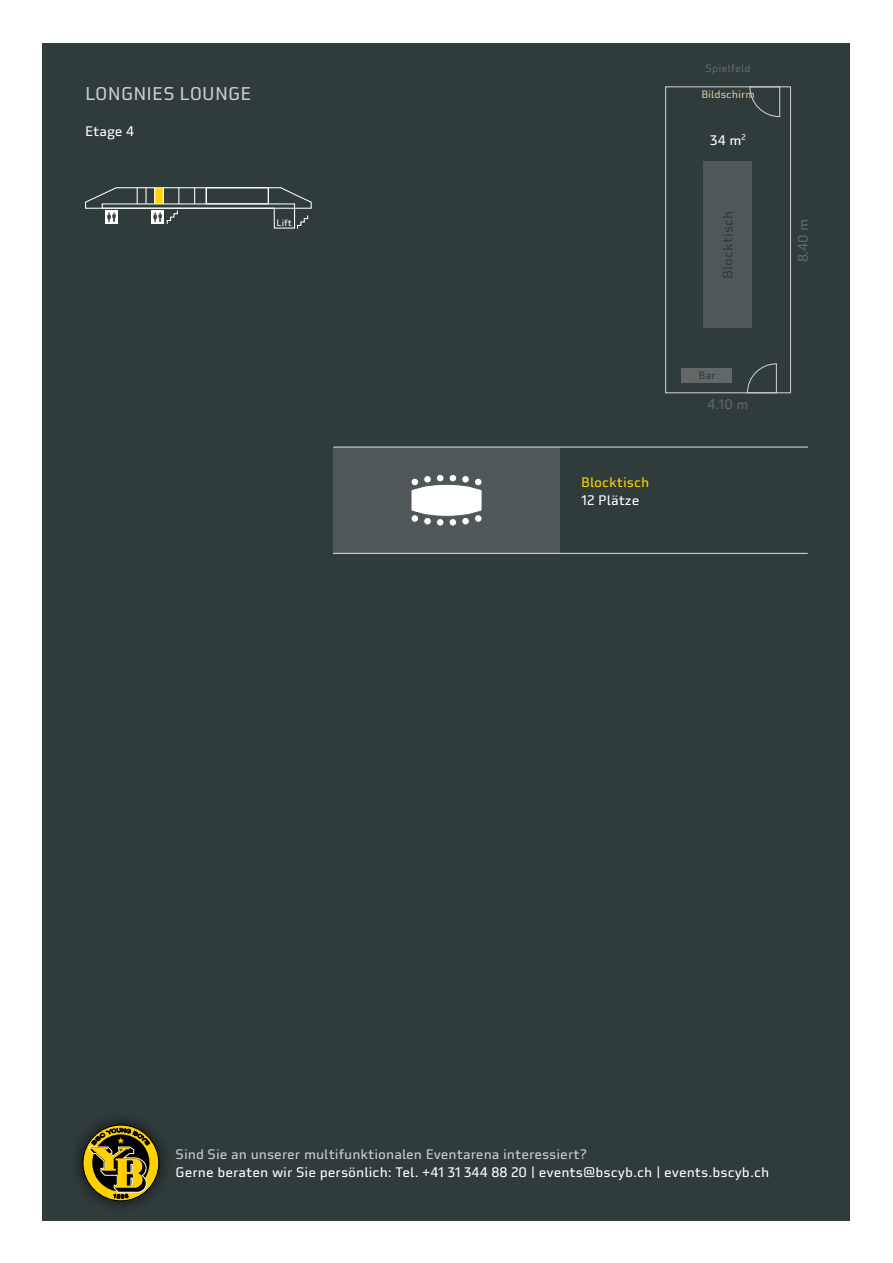
<style>
.page{position:relative;width:893px;height:1263px;background:#fff}
.page>*{position:absolute;margin:0;border:0;box-sizing:border-box;transform-origin:0 0}
.t1{font:18px "Utility OT";letter-spacing:.01em;color:#cecdce}
.t2{font:13.5px "Utility OT";color:#fff}
.t3{font:13.5px "Utility OT";color:#cecdce}
.t4{font:13.5px "Utility OT";color:#ffd100}
.t5{font:13.5px "Utility OT";color:#626868}
.t6{font:13.5px "Utility OT";color:#303b3c}
.t7{font:10.5px "Utility OT";color:#d5c59b}
.t8{font:10.5px "Utility OT";color:#626868}
.t9{font:10.5px "Utility OT";color:#303b3c}
.t10{font:9px "Utility OT";color:#fff}
</style>
<div class="page">
<div style="left:43px;top:43px;width:807px;height:1177px;background:#303b3c"></div>
<div style="left:69px;top:1111px;width:104px;height:104px;background:#000;opacity:.75"></div>
<svg style="left:83px;top:1125px;width:76px;height:76px"></svg>
<svg style="left:89px;top:1126px;width:61px;height:72px;background:#796711"></svg>
<div style="left:333px;top:447px;width:227px;height:106px;background:#505758"></div>
<svg style="left:411px;top:484px;width:71px;height:32px;background:#e7e8e8"></svg>
<div style="left:411px;top:478px;width:8px;height:8px;background:#fff;border-radius:50%"></div>
<div style="left:411px;top:478px;width:8px;height:8px;border:1px solid #505758;border-radius:50%"></div>
<div style="left:411px;top:515px;width:8px;height:7px;background:#fff;border-radius:50%"></div>
<div style="left:411px;top:514px;width:8px;height:9px;border:1px solid #505758;border-radius:50%"></div>
<div style="left:449px;top:474px;width:8px;height:8px;background:#fff;border-radius:50%"></div>
<div style="left:449px;top:474px;width:8px;height:8px;border:1px solid #505758;border-radius:50%"></div>
<div style="left:449px;top:518px;width:8px;height:8px;background:#fff;border-radius:50%"></div>
<div style="left:449px;top:518px;width:8px;height:8px;border:1px solid #505758;border-radius:50%"></div>
<div style="left:424px;top:475px;width:7px;height:8px;background:#fff;border-radius:50%"></div>
<div style="left:423px;top:475px;width:9px;height:8px;border:1px solid #505758;border-radius:50%"></div>
<div style="left:424px;top:517px;width:7px;height:8px;background:#fff;border-radius:50%"></div>
<div style="left:423px;top:517px;width:9px;height:8px;border:1px solid #505758;border-radius:50%"></div>
<div style="left:462px;top:475px;width:7px;height:8px;background:#fff;border-radius:50%"></div>
<div style="left:461px;top:475px;width:9px;height:8px;border:1px solid #505758;border-radius:50%"></div>
<div style="left:462px;top:517px;width:7px;height:8px;background:#fff;border-radius:50%"></div>
<div style="left:461px;top:517px;width:9px;height:8px;border:1px solid #505758;border-radius:50%"></div>
<div style="left:436px;top:474px;width:8px;height:8px;background:#fff;border-radius:50%"></div>
<div style="left:436px;top:474px;width:8px;height:8px;border:1px solid #505758;border-radius:50%"></div>
<div style="left:436px;top:518px;width:8px;height:8px;background:#fff;border-radius:50%"></div>
<div style="left:436px;top:518px;width:8px;height:8px;border:1px solid #505758;border-radius:50%"></div>
<div style="left:474px;top:478px;width:8px;height:8px;background:#fff;border-radius:50%"></div>
<div style="left:474px;top:478px;width:8px;height:8px;border:1px solid #505758;border-radius:50%"></div>
<div style="left:474px;top:515px;width:8px;height:7px;background:#fff;border-radius:50%"></div>
<div style="left:474px;top:514px;width:8px;height:9px;border:1px solid #505758;border-radius:50%"></div>
<hr style="left:333px;top:553px;width:475px;height:1px;background:#cecdce">
<hr style="left:333px;top:446px;width:475px;height:2px;background:#cecdce">
<div style="left:665px;top:86px;width:126px;height:307px;border:1px solid #cecdce"></div>
<svg style="left:749px;top:86px;width:32px;height:32px"></svg>
<svg style="left:746px;top:363px;width:31px;height:31px"></svg>
<svg style="left:85px;top:187px;width:227px;height:42px"></svg>
<div style="left:703px;top:161px;width:49px;height:166px;background:#505758"></div>
<div style="left:682px;top:368px;width:50px;height:15px;background:#626868"></div>
<h1 class="t1" style="left:85px;top:83px;width:168px">LONGNIES LOUNGE</h1>
<p class="t2" style="left:85px;top:123px;width:51px">Etage 4</p>
<p class="t8" style="left:706px;top:62px;width:46px">Spielfeld</p>
<p class="t7" style="left:701px;top:88px;width:55px">Bildschirm</p>
<p class="t2" style="left:710px;top:132px;width:37px">34 m<sup>2</sup></p>
<p class="t10" style="left:277px;top:218px;width:17px">Lift</p>
<p class="t6" style="left:719px;top:279px;width:70px;rotate:-90deg">Blocktisch</p>
<p class="t4" style="left:581px;top:474px;width:70px">Blocktisch</p>
<p class="t2" style="left:581px;top:492px;width:60px">12 Plätze</p>
<p class="t9" style="left:698px;top:369px;width:19px">Bar</p>
<p class="t5" style="left:708px;top:396px;width:43px">4.10 m</p>
<p class="t5" style="left:795px;top:262px;width:45px;rotate:-90deg">8.40 m</p>
<p class="t3" style="left:176px;top:1146px;width:413px">Sind Sie an unserer multifunktionalen Eventarena interessiert?</p>
<p class="t2" style="left:176px;top:1164px;width:595px">Gerne beraten wir Sie persönlich: Tel. +41 31 344 88 20 | events@bscyb.ch | events.bscyb.ch</p>
</div>
